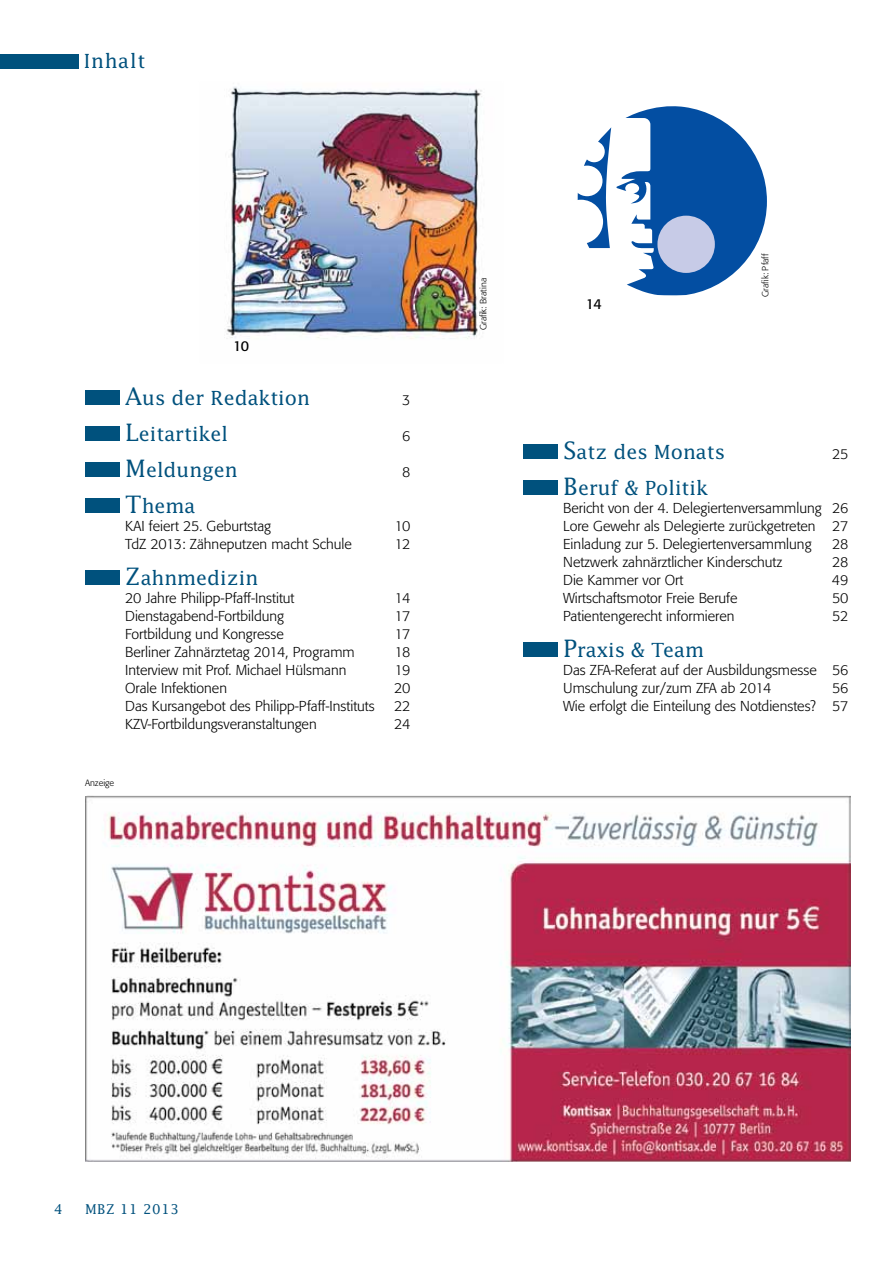
<style>
.page{position:relative;width:893px;height:1263px;background:#fff}
.page>*{position:absolute;margin:0;border:0;box-sizing:border-box;transform-origin:0 0}
.t1{font:19.5px "Lucida";color:#00517d}
.t2{font:300 14.25px/18px "Formata";color:#000;text-align:justify}
.t3{font:14.25px "Formata";color:#000}
.t4{font:13.5px "Lucida";letter-spacing:.04em;color:#00517d}
.t5{font:300 9px "Formata";color:#000}
.s1{font-size:24px}
</style>
<div class="page">
<div style="left:0;top:54px;width:79px;height:14px;background:#00517d"></div>
<div style="left:85px;top:391px;width:34px;height:14px;background:#00517d"></div>
<div style="left:85px;top:427px;width:34px;height:14px;background:#00517d"></div>
<div style="left:85px;top:463px;width:34px;height:14px;background:#00517d"></div>
<div style="left:85px;top:499px;width:34px;height:14px;background:#00517d"></div>
<div style="left:85px;top:571px;width:34px;height:14px;background:#00517d"></div>
<div style="left:523px;top:445px;width:34px;height:14px;background:#00517d"></div>
<div style="left:523px;top:481px;width:34px;height:14px;background:#00517d"></div>
<div style="left:523px;top:643px;width:34px;height:14px;background:#00517d"></div>
<img style="left:85px;top:796px;width:765px;height:365px">
<img style="left:226px;top:86px;width:256px;height:253px">
<svg style="left:579px;top:106px;width:188px;height:188px"></svg>
<div style="left:657px;top:216px;width:58px;height:57px;background:#c7cbe7;border-radius:50%"></div>
<p class="t1" style="left:84px;top:49px;width:63px">Inhalt</p>
<p class="t3" style="left:233px;top:338px;width:18px">10</p>
<p class="t1" style="left:125px;top:386px;width:186px"><span class="s1">A</span>us der Redaktion</p>
<p class="t2" style="left:402px;top:391px;width:10px">3</p>
<p class="t1" style="left:125px;top:422px;width:104px"><span class="s1">L</span>eitartikel</p>
<p class="t2" style="left:402px;top:427px;width:10px">6</p>
<p class="t1" style="left:125px;top:458px;width:114px"><span class="s1">M</span>eldungen</p>
<p class="t2" style="left:402px;top:463px;width:10px">8</p>
<p class="t1" style="left:125px;top:494px;width:72px"><span class="s1">T</span>hema</p>
<p class="t2" style="left:125px;top:517px;width:147px">KAI feiert 25. Geburtstag</p>
<p class="t2" style="left:394px;top:517px;width:18px">10</p>
<p class="t2" style="left:125px;top:535px;width:228px">TdZ 2013: Zähneputzen macht Schule</p>
<p class="t2" style="left:394px;top:535px;width:18px">12</p>
<p class="t1" style="left:125px;top:566px;width:134px"><span class="s1">Z</span>ahnmedizin</p>
<p class="t2" style="left:125px;top:589px;width:171px">20 Jahre Philipp-Pfaff-Institut</p>
<p class="t2" style="left:394px;top:589px;width:18px">14</p>
<p class="t2" style="left:125px;top:607px;width:160px">Dienstagabend-Fortbildung</p>
<p class="t2" style="left:394px;top:607px;width:18px">17</p>
<p class="t2" style="left:125px;top:625px;width:160px">Fortbildung und Kongresse</p>
<p class="t2" style="left:394px;top:625px;width:18px">17</p>
<p class="t2" style="left:125px;top:643px;width:231px">Berliner Zahnärztetag 2014, Programm</p>
<p class="t2" style="left:394px;top:643px;width:18px">18</p>
<p class="t2" style="left:125px;top:661px;width:223px">Interview mit Prof. Michael Hülsmann</p>
<p class="t2" style="left:394px;top:661px;width:18px">19</p>
<p class="t2" style="left:125px;top:679px;width:103px">Orale Infektionen</p>
<p class="t2" style="left:394px;top:679px;width:18px">20</p>
<p class="t2" style="left:125px;top:697px;width:251px">Das Kursangebot des Philipp-Pfaff-Instituts</p>
<p class="t2" style="left:394px;top:697px;width:18px">22</p>
<p class="t2" style="left:125px;top:715px;width:193px">KZV-Fortbildungsveranstaltungen</p>
<p class="t2" style="left:394px;top:715px;width:18px">24</p>
<p class="t5" style="left:85px;top:778px;width:31px">Anzeige</p>
<p class="t5" style="left:478px;top:330px;width:53px;rotate:-90deg">Grafik: Bratina</p>
<p class="t3" style="left:586px;top:295px;width:18px">14</p>
<p class="t5" style="left:760px;top:297px;width:45px;rotate:-90deg">Grafik: Pfaff</p>
<p class="t1" style="left:563px;top:440px;width:163px"><span class="s1">S</span>atz des Monats</p>
<p class="t2" style="left:832px;top:445px;width:18px">25</p>
<p class="t1" style="left:563px;top:476px;width:146px"><span class="s1">B</span>eruf &amp; Politik</p>
<p class="t2" style="left:563px;top:499px;width:287px">Bericht von der 4. Delegiertenversammlung 26<br>Lore Gewehr als Delegierte zurückgetreten 27<br>Einladung zur 5. Delegiertenversammlung</p>
<p class="t2" style="left:832px;top:535px;width:18px">28</p>
<p class="t2" style="left:563px;top:553px;width:221px">Netzwerk zahnärztlicher Kinderschutz</p>
<p class="t2" style="left:832px;top:553px;width:18px">28</p>
<p class="t2" style="left:563px;top:571px;width:122px">Die Kammer vor Ort</p>
<p class="t2" style="left:832px;top:571px;width:18px">49</p>
<p class="t2" style="left:563px;top:589px;width:176px">Wirtschaftsmotor Freie Berufe</p>
<p class="t2" style="left:832px;top:589px;width:18px">50</p>
<p class="t2" style="left:563px;top:607px;width:173px">Patientengerecht informieren</p>
<p class="t2" style="left:832px;top:607px;width:18px">52</p>
<p class="t1" style="left:563px;top:638px;width:142px"><span class="s1">P</span>raxis &amp; Team</p>
<p class="t2" style="left:563px;top:661px;width:287px">Das ZFA-Referat auf der Ausbildungsmesse 56<br>Umschulung zur/zum ZFA ab 2014</p>
<p class="t2" style="left:563px;top:679px;width:287px;text-align:right">56<br>Wie erfolgt die Einteilung des Notdienstes? 57</p>
<p class="t4" style="left:54px;top:1201px;width:10px">4</p>
<p class="t4" style="left:85px;top:1201px;width:95px">MBZ 11 2013</p>
</div>
